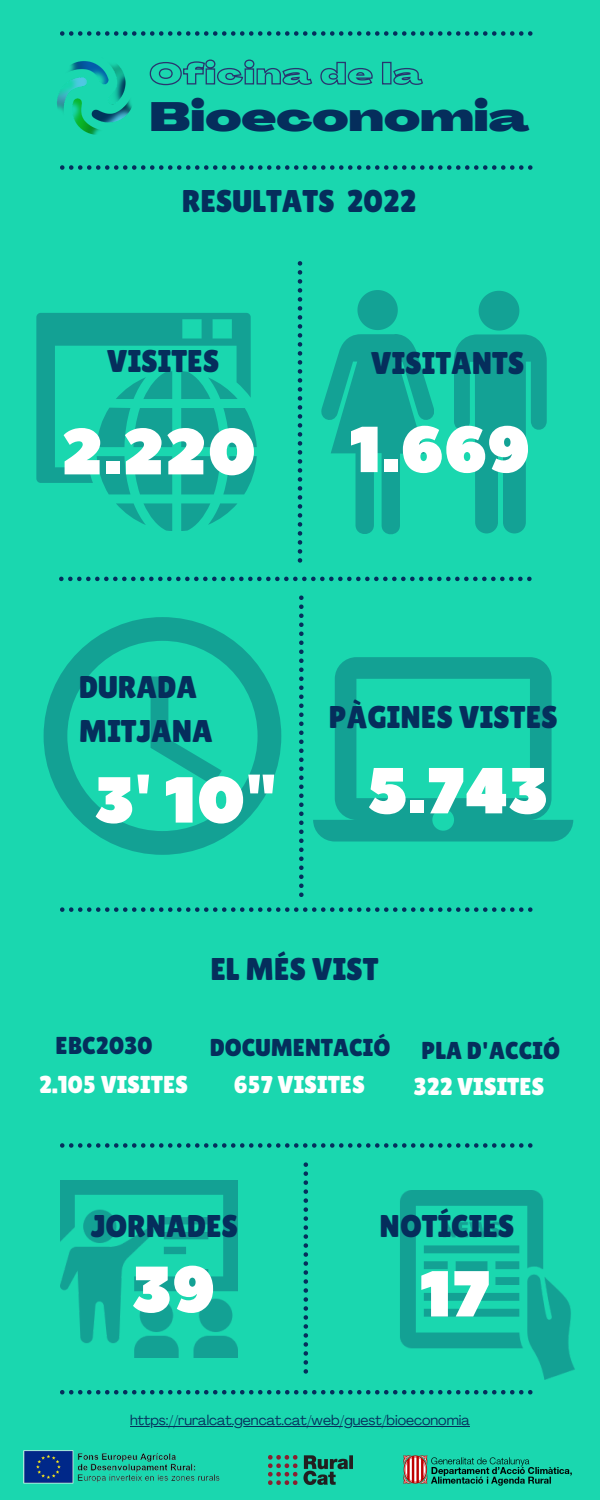
<style>
.page{position:relative;width:600px;height:1500px;background:#1ad7af}
.page>*{position:absolute;margin:0;border:0;box-sizing:border-box;transform-origin:0 0}
.t1{font:64.9px "Peace Sans";color:#fff}
.t2{font:900 40.1px "Agrandir Grand";color:#052e5c}
.t3{font:31.4px/43.5px "Lilita One";color:#052e5c}
.t4{font:24.4px "Lilita One";color:#fff}
.t5{font:24.4px "Lilita One";color:#052e5c}
.t6{font:14px "Agrandir";color:#052e5c}
</style>
<div class="page">
<svg style="left:59px;top:577px;width:473px;height:4px"></svg>
<svg style="left:60px;top:165px;width:473px;height:5px"></svg>
<svg style="left:60px;top:31px;width:473px;height:5px"></svg>
<svg style="left:298px;top:261px;width:4px;height:302px"></svg>
<svg style="left:60px;top:907px;width:473px;height:5px"></svg>
<svg style="left:60px;top:1143px;width:473px;height:5px"></svg>
<svg style="left:60px;top:1390px;width:473px;height:4px"></svg>
<svg style="left:304px;top:1162px;width:4px;height:212px"></svg>
<svg style="left:299px;top:596px;width:5px;height:301px"></svg>
<hr style="left:130px;top:1426px;width:340px;height:1px;background:#052e5c">
<img style="left:57px;top:61px;width:75px;height:74px">
<svg style="left:149px;top:59px;width:274px;height:27px"></svg>
<svg style="left:36px;top:313px;width:215px;height:170px"></svg>
<svg style="left:97px;top:371px;width:160px;height:159px"></svg>
<svg style="left:321px;top:290px;width:113px;height:245px"></svg>
<svg style="left:454px;top:291px;width:93px;height:242px"></svg>
<svg style="left:44px;top:617px;width:237px;height:238px"></svg>
<svg style="left:151px;top:677px;width:71px;height:108px"></svg>
<svg style="left:313px;top:657px;width:260px;height:185px"></svg>
<img style="left:61px;top:1180px;width:177px;height:177px">
<img style="left:400px;top:1190px;width:175px;height:190px">
<img style="left:403px;top:1455px;width:169px;height:30px">
<img style="left:23px;top:1450px;width:197px;height:34px">
<img style="left:269px;top:1455px;width:84px;height:30px">
<p class="t2" style="left:150px;top:101px;width:382px">Bioeconomia</p>
<p class="t3" style="left:182px;top:179px;width:236px">RESULTATS 2022</p>
<p class="t3" style="left:107px;top:339px;width:114px">VISITES</p>
<p class="t3" style="left:371px;top:341px;width:155px">VISITANTS</p>
<p class="t1" style="left:61px;top:409px;width:197px">2.220</p>
<p class="t1" style="left:350px;top:407px;width:182px">1.669</p>
<p class="t3" style="left:79px;top:666px;width:135px">DURADA<br>MITJANA</p>
<p class="t1" style="left:94px;top:757px;width:185px">3' 10"</p>
<p class="t3" style="left:329px;top:695px;width:230px">PÀGINES VISTES</p>
<p class="t1" style="left:368px;top:748px;width:182px">5.743</p>
<p class="t3" style="left:210px;top:947px;width:170px">EL MÉS VIST</p>
<p class="t5" style="left:56px;top:1031px;width:99px">EBC2030</p>
<p class="t5" style="left:210px;top:1034px;width:182px">DOCUMENTACIÓ</p>
<p class="t5" style="left:422px;top:1036px;width:140px">PLA D'ACCIÓ</p>
<p class="t4" style="left:39px;top:1071px;width:150px">2.105 VISITES</p>
<p class="t4" style="left:234px;top:1071px;width:133px">657 VISITES</p>
<p class="t4" style="left:414px;top:1072px;width:132px">322 VISITES</p>
<p class="t3" style="left:91px;top:1204px;width:149px">JORNADES</p>
<p class="t1" style="left:131px;top:1246px;width:86px">39</p>
<p class="t3" style="left:380px;top:1204px;width:136px">NOTÍCIES</p>
<p class="t1" style="left:420px;top:1251px;width:72px">17</p>
<p class="t6" style="left:130px;top:1415px;width:341px">https://ruralcat.gencat.cat/web/guest/bioeconomia</p>
</div>
